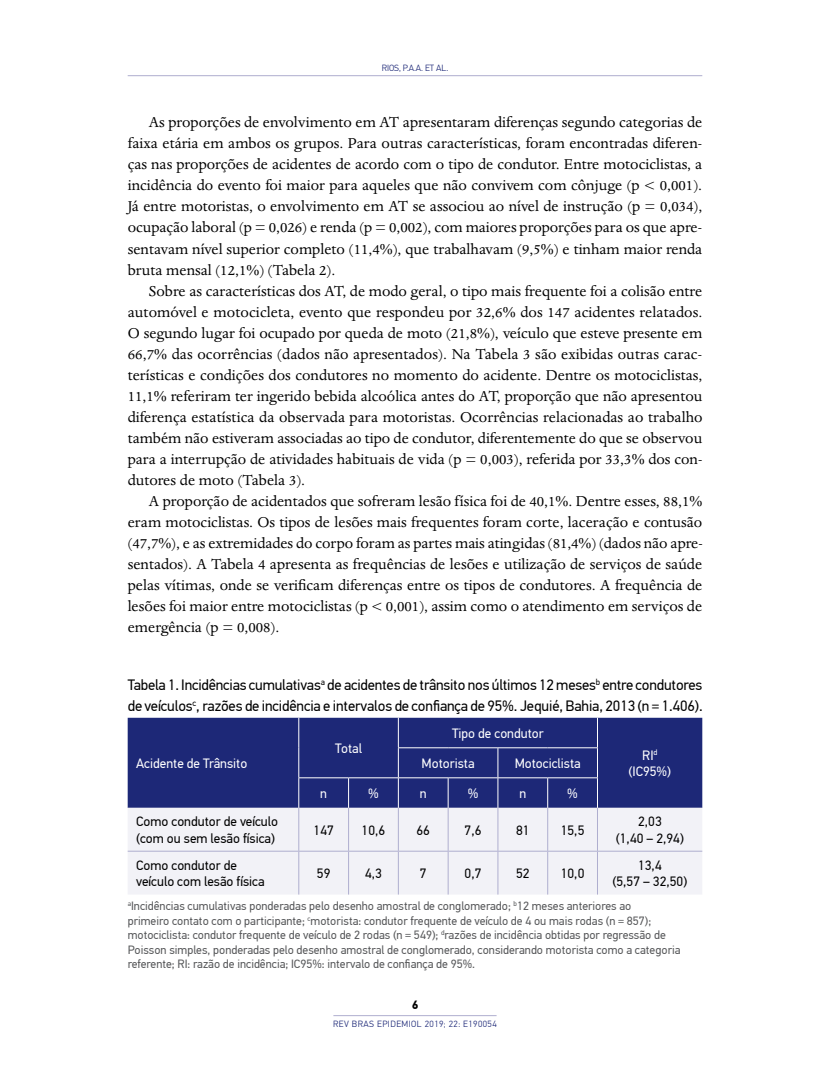
<style>
.page{position:relative;width:830px;height:1085px;background:#fff}
.page>*{position:absolute;margin:0;border:0;box-sizing:border-box;transform-origin:0 0}
.t1{font:16.5px/21px "Dante MT Std";color:#000;text-align:justify}
.t2{font:15px/21px "PF Din Text Pro";letter-spacing:-.015em;color:#000}
.t3{font:13.5px/16.2px "PF Din Text Pro";color:#000}
.t4{font:13.5px/16.2px "PF Din Text Pro";color:#fff;text-align:center}
.t5{font:12px/14.4px "PF Din Text Pro";color:#58595b}
.t6{font:700 12px "PF Din Text Pro";color:#000}
.t7{font:300 9px "PF Din Text Pro";letter-spacing:.05em;color:#1d2877}
</style>
<div class="page">
<hr style="left:128px;top:75px;width:574px;height:1px;background:#afaecf">
<hr style="left:333px;top:1015px;width:163px;height:1px;background:#afaecf">
<div style="left:128px;top:717px;width:574px;height:90px;background:#1d2877"></div>
<div style="left:128px;top:807px;width:574px;height:87px;background:#f2f2f7"></div>
<hr style="left:298px;top:807px;width:1px;height:43px;background:#afaecf">
<hr style="left:348px;top:807px;width:1px;height:43px;background:#afaecf">
<hr style="left:398px;top:807px;width:1px;height:43px;background:#afaecf">
<hr style="left:447px;top:807px;width:1px;height:43px;background:#afaecf">
<hr style="left:497px;top:807px;width:1px;height:43px;background:#afaecf">
<hr style="left:547px;top:807px;width:1px;height:43px;background:#afaecf">
<hr style="left:596px;top:807px;width:1px;height:43px;background:#afaecf">
<hr style="left:128px;top:850px;width:170px;height:1px;background:#afaecf">
<hr style="left:298px;top:850px;width:50px;height:1px;background:#afaecf">
<hr style="left:298px;top:851px;width:1px;height:43px;background:#afaecf">
<hr style="left:348px;top:850px;width:50px;height:1px;background:#afaecf">
<hr style="left:348px;top:851px;width:1px;height:43px;background:#afaecf">
<hr style="left:398px;top:850px;width:50px;height:1px;background:#afaecf">
<hr style="left:398px;top:851px;width:1px;height:43px;background:#afaecf">
<hr style="left:448px;top:850px;width:49px;height:1px;background:#afaecf">
<hr style="left:447px;top:851px;width:1px;height:43px;background:#afaecf">
<hr style="left:497px;top:850px;width:50px;height:1px;background:#afaecf">
<hr style="left:497px;top:851px;width:1px;height:43px;background:#afaecf">
<hr style="left:547px;top:850px;width:50px;height:1px;background:#afaecf">
<hr style="left:547px;top:851px;width:1px;height:43px;background:#afaecf">
<hr style="left:597px;top:850px;width:105px;height:1px;background:#afaecf">
<hr style="left:596px;top:851px;width:1px;height:43px;background:#afaecf">
<hr style="left:298px;top:717px;width:1px;height:30px;background:#fff">
<hr style="left:298px;top:747px;width:1px;height:30px;background:#fff">
<hr style="left:398px;top:717px;width:1px;height:30px;background:#fff">
<hr style="left:596px;top:717px;width:1px;height:30px;background:#fff">
<hr style="left:398px;top:747px;width:50px;height:1px;background:#fff">
<hr style="left:448px;top:747px;width:49px;height:1px;background:#fff">
<hr style="left:497px;top:747px;width:50px;height:1px;background:#fff">
<hr style="left:547px;top:747px;width:50px;height:1px;background:#fff">
<hr style="left:298px;top:777px;width:50px;height:1px;background:#fff">
<svg style="left:298px;top:778px;width:1px;height:29px"></svg>
<hr style="left:348px;top:777px;width:50px;height:1px;background:#fff">
<svg style="left:348px;top:778px;width:1px;height:29px"></svg>
<hr style="left:398px;top:777px;width:50px;height:1px;background:#fff">
<svg style="left:398px;top:748px;width:1px;height:59px"></svg>
<hr style="left:448px;top:777px;width:49px;height:1px;background:#fff">
<svg style="left:447px;top:778px;width:1px;height:29px"></svg>
<hr style="left:497px;top:777px;width:50px;height:1px;background:#fff">
<svg style="left:497px;top:748px;width:1px;height:59px"></svg>
<hr style="left:547px;top:777px;width:50px;height:1px;background:#fff">
<svg style="left:547px;top:778px;width:1px;height:29px"></svg>
<svg style="left:596px;top:748px;width:1px;height:59px"></svg>
<p class="t7" style="left:381px;top:63px;width:68px">RIOS, P.A.A. ET AL.</p>
<p class="t1" style="left:128px;top:112px;width:576px;text-indent:21px">As proporções de envolvimento em AT apresentaram diferenças segundo categorias de faixa etária em ambos os grupos. Para outras características, foram encontradas diferen&shy;ças nas proporções de acidentes de acordo com o tipo de condutor. Entre motociclistas, a incidência do evento foi maior para aqueles que não convivem com cônjuge (p &lt; 0,001).<br>Já entre motoristas, o envolvimento em AT se associou ao nível de instrução (p = 0,034), ocupação laboral (p = 0,026) e renda (p = 0,002), com maiores proporções para os que apre&shy;sentavam nível superior completo (11,4%), que trabalhavam (9,5%) e tinham maior renda bruta mensal (12,1%) (Tabela 2).</p>
<p class="t1" style="left:128px;top:280px;width:576px;text-indent:21px">Sobre as características dos AT, de modo geral, o tipo mais frequente foi a colisão entre automóvel e motocicleta, evento que respondeu por 32,6% dos 147 acidentes relatados.<br>O segundo lugar foi ocupado por queda de moto (21,8%), veículo que esteve presente em 66,7% das ocorrências (dados não apresentados). Na Tabela 3 são exibidas outras carac&shy;terísticas e condições dos condutores no momento do acidente. Dentre os motociclistas, 11,1% referiram ter ingerido bebida alcoólica antes do AT, proporção que não apresentou diferença estatística da observada para motoristas. Ocorrências relacionadas ao trabalho também não estiveram associadas ao tipo de condutor, diferentemente do que se observou para a interrupção de atividades habituais de vida (p = 0,003), referida por 33,3% dos con&shy;dutores de moto (Tabela 3).</p>
<p class="t1" style="left:128px;top:490px;width:576px;text-indent:21px">A proporção de acidentados que sofreram lesão física foi de 40,1%. Dentre esses, 88,1% eram motociclistas. Os tipos de lesões mais frequentes foram corte, laceração e contusão (47,7%), e as extremidades do corpo foram as partes mais atingidas (81,4%) (dados não apre&shy;sentados). A Tabela 4 apresenta as frequências de lesões e utilização de serviços de saúde pelas vítimas, onde se verificam diferenças entre os tipos de condutores. A frequência de lesões foi maior entre motociclistas (p &lt; 0,001), assim como o atendimento em serviços de emergência (p = 0,008).</p>
<p class="t2" style="left:128px;top:674px;width:576px">Tabela 1. Incidências cumulativas<sup>a</sup> de acidentes de trânsito nos últimos 12 meses<sup>b</sup> entre condutores de veículos<sup>c</sup>, razões de incidência e intervalos de confiança de 95%. Jequié, Bahia, 2013 (n = 1.406).</p>
<p class="t4" style="left:136px;top:755px;width:113px">Acidente de Trânsito</p>
<p class="t4" style="left:335px;top:740px;width:28px">Total</p>
<p class="t4" style="left:452px;top:725px;width:93px">Tipo de condutor</p>
<p class="t4" style="left:421px;top:755px;width:54px">Motorista</p>
<p class="t4" style="left:514px;top:755px;width:67px">Motociclista</p>
<p class="t4" style="left:320px;top:785px;width:8px">n</p>
<p class="t4" style="left:368px;top:785px;width:12px">%</p>
<p class="t4" style="left:419px;top:785px;width:8px">n</p>
<p class="t4" style="left:467px;top:785px;width:12px">%</p>
<p class="t4" style="left:519px;top:785px;width:8px">n</p>
<p class="t4" style="left:567px;top:785px;width:12px">%</p>
<p class="t4" style="left:628px;top:747px;width:44px">RI<sup>d </sup>(IC95%)</p>
<p class="t3" style="left:136px;top:813px;width:143px">Como condutor de veículo (com ou sem lesão física)</p>
<p class="t3" style="left:313px;top:821px;width:22px">147</p>
<p class="t3" style="left:361px;top:821px;width:25px">10,6</p>
<p class="t3" style="left:416px;top:821px;width:15px">66</p>
<p class="t3" style="left:464px;top:821px;width:18px">7,6</p>
<p class="t3" style="left:516px;top:821px;width:15px">81</p>
<p class="t3" style="left:560px;top:821px;width:25px">15,5</p>
<p class="t3" style="left:615px;top:813px;width:69px;text-align:center">2,03<br>(1,40 – 2,94)</p>
<p class="t3" style="left:136px;top:857px;width:130px">Como condutor de veículo com lesão física</p>
<p class="t3" style="left:317px;top:865px;width:15px">59</p>
<p class="t3" style="left:365px;top:865px;width:18px">4,3</p>
<p class="t3" style="left:419px;top:865px;width:8px">7</p>
<p class="t3" style="left:464px;top:865px;width:18px">0,7</p>
<p class="t3" style="left:516px;top:865px;width:15px">52</p>
<p class="t3" style="left:560px;top:865px;width:25px">10,0</p>
<p class="t3" style="left:612px;top:857px;width:76px;text-align:center">13,4<br>(5,57 – 32,50)</p>
<p class="t5" style="left:128px;top:898px;width:554px"><sup>a</sup>Incidências cumulativas ponderadas pelo desenho amostral de conglomerado; <sup>b</sup>12 meses anteriores ao<br>primeiro contato com o participante; <sup>c</sup>motorista: condutor frequente de veículo de 4 ou mais rodas (n = 857); motociclista: condutor frequente de veículo de 2 rodas (n = 549); <sup>d</sup>razões de incidência obtidas por regressão de Poisson simples, ponderadas pelo desenho amostral de conglomerado, considerando motorista como a categoria referente; RI: razão de incidência; IC95%: intervalo de confiança de 95%.</p>
<p class="t6" style="left:411px;top:997px;width:8px">6</p>
<p class="t7" style="left:333px;top:1018px;width:165px">REV BRAS EPIDEMIOL 2019; 22: E190054</p>
</div>
